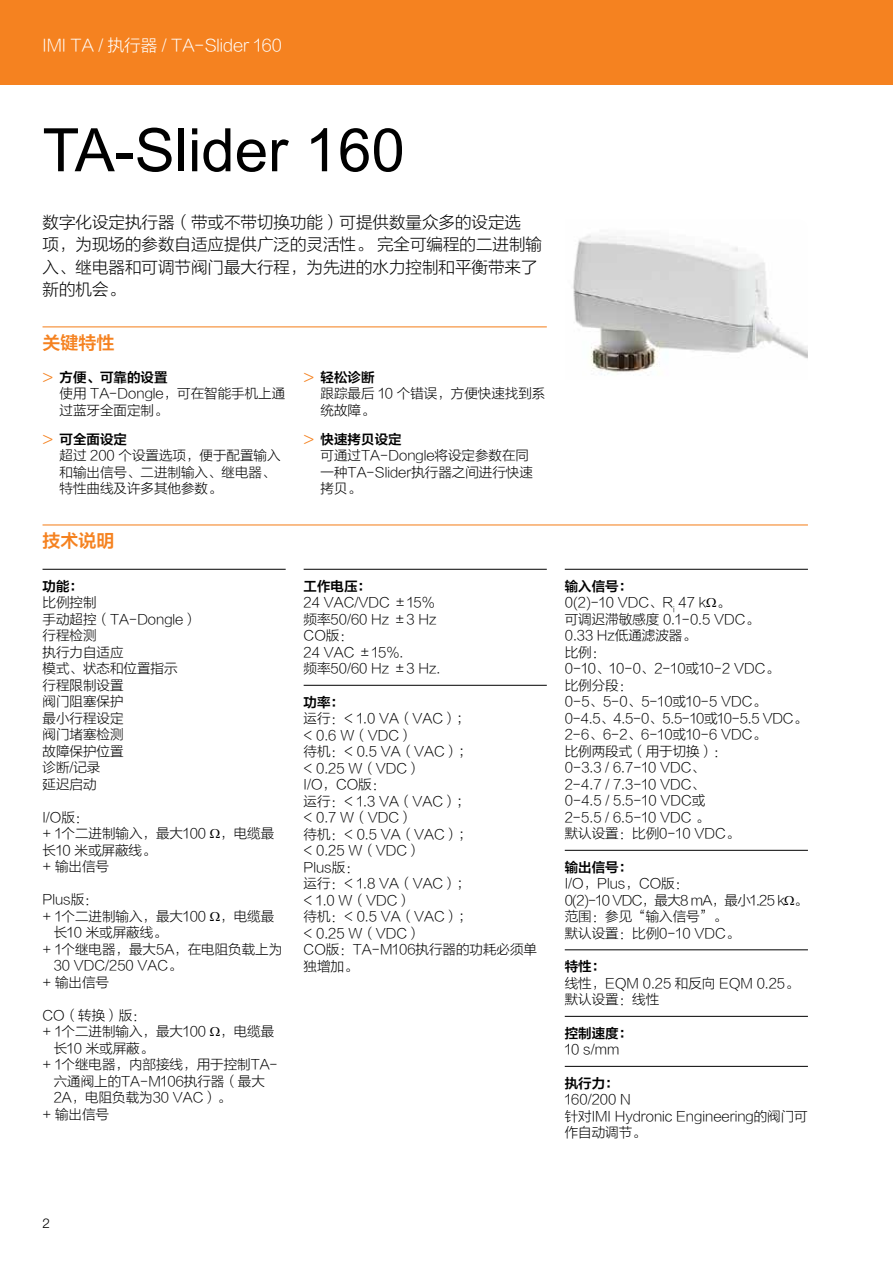
<style>
.page{position:relative;width:893px;height:1263px;background:#fff}
.page>*{position:absolute;margin:0;border:0;box-sizing:border-box;transform-origin:0 0}
.t1{font:60px "Arial";color:#000}
.t2{font:18px "FZLTZCHJW GB1 0";color:#f58220}
.t3{font:16.5px/22.5px "FZLTXHJW GB1 0";color:#000}
.t4{font:16.5px "FZLTXHJW GB1 0";color:#fff}
.t5{font:13.5px/16.5px "FZLTXHJW GB1 0";color:#000}
.t6{font:13.5px "FZLTZCHJW GB1 0";color:#000}
.t7{font:300 13.5px "Helvetica Neue LT Std";color:#000}
.s1{font-family:"Helvetica Neue LT Std";font-weight:300;font-size:18px;color:#f58220}
</style>
<div class="page">
<div style="left:0;top:0;width:893px;height:85px;background:#f58220"></div>
<hr style="left:43px;top:326px;width:504px;height:1px;background:#f58220">
<hr style="left:43px;top:524px;width:765px;height:1px;background:#f58220">
<hr style="left:43px;top:569px;width:243px;height:1px;background:#000">
<hr style="left:304px;top:569px;width:243px;height:1px;background:#000">
<hr style="left:304px;top:685px;width:243px;height:1px;background:#000">
<hr style="left:565px;top:569px;width:243px;height:1px;background:#000">
<hr style="left:565px;top:850px;width:243px;height:1px;background:#000">
<hr style="left:565px;top:949px;width:243px;height:1px;background:#000">
<hr style="left:565px;top:1016px;width:243px;height:1px;background:#000">
<hr style="left:565px;top:1066px;width:243px;height:1px;background:#000">
<img style="left:573px;top:235px;width:235px;height:141px">
<p class="t4" style="left:43px;top:37px;width:241px">IMI TA / 执行器 / TA-Slider 160</p>
<h1 class="t1" style="left:43px;top:109px;width:364px">TA-Slider 160</h1>
<p class="t3" style="left:43px;top:211px;width:501px">数字化设定执行器（带或不带切换功能）可提供数量众多的设定选<br>项，为现场的参数自适应提供广泛的灵活性。 完全可编程的二进制输入、继电器和可调节阀门最大行程，为先进的水力控制和平衡带来了新的机会。</p>
<h2 class="t2" style="left:43px;top:333px;width:73px">关键特性</h2>
<p class="t6" style="left:43px;top:370px;width:127px"><span class="s1">&gt;</span> 方便、可靠的设置</p>
<p class="t5" style="left:60px;top:386px;width:227px">使用 TA-Dongle，可在智能手机上通过蓝牙全面定制。</p>
<p class="t6" style="left:43px;top:432px;width:86px"><span class="s1">&gt;</span> 可全面设定</p>
<p class="t5" style="left:60px;top:448px;width:223px">超过 200 个设置选项，便于配置输入和输出信号、二进制输入、继电器、特性曲线及许多其他参数。</p>
<p class="t6" style="left:304px;top:370px;width:73px"><span class="s1">&gt;</span> 轻松诊断</p>
<p class="t5" style="left:321px;top:386px;width:226px">跟踪最后 10 个错误，方便快速找到系统故障。</p>
<p class="t6" style="left:304px;top:432px;width:100px"><span class="s1">&gt;</span> 快速拷贝设定</p>
<p class="t5" style="left:321px;top:448px;width:214px">可通过TA-Dongle将设定参数在同一种TA-Slider执行器之间进行快速拷贝。</p>
<h2 class="t2" style="left:43px;top:531px;width:73px">技术说明</h2>
<p class="t6" style="left:43px;top:579px;width:42px">功能：</p>
<p class="t5" style="left:43px;top:595px;width:156px">比例控制<br>手动超控（TA-Dongle）行程检测<br>执行力自适应<br>模式、状态和位置指示<br>行程限制设置<br>阀门阻塞保护<br>最小行程设定<br>阀门堵塞检测<br>故障保护位置<br>诊断/记录<br>延迟启动</p>
<p class="t5" style="left:43px;top:809px;width:233px">I/O版：<br>+ 1个二进制输入，最大100 ，电缆最长10 米或屏蔽线。<br>+ 输出信号</p>
<p class="t5" style="left:43px;top:892px;width:57px">Plus版：</p>
<p class="t5" style="left:43px;top:908px;width:233px">+ 1个二进制输入，最大100 ，电缆最</p>
<p class="t5" style="left:54px;top:925px;width:114px">长10 米或屏蔽线。</p>
<p class="t5" style="left:43px;top:941px;width:241px">+ 1个继电器，最大5A，在电阻负载上为</p>
<p class="t5" style="left:54px;top:958px;width:129px">30 VDC/250 VAC。</p>
<p class="t5" style="left:43px;top:974px;width:68px">+ 输出信号</p>
<p class="t5" style="left:43px;top:1007px;width:105px">CO（转换）版：</p>
<p class="t5" style="left:43px;top:1024px;width:233px">+ 1个二进制输入，最大100 ，电缆最</p>
<p class="t5" style="left:54px;top:1040px;width:101px">长10 米或屏蔽。</p>
<p class="t5" style="left:43px;top:1057px;width:237px">+ 1个继电器，内部接线，用于控制TA-</p>
<p class="t5" style="left:54px;top:1073px;width:213px">六通阀上的TA-M106执行器（最大</p>
<p class="t5" style="left:54px;top:1090px;width:178px">2A，电阻负载为30 VAC）。</p>
<p class="t5" style="left:43px;top:1106px;width:68px">+ 输出信号</p>
<p class="t6" style="left:304px;top:579px;width:69px">工作电压：</p>
<p class="t5" style="left:304px;top:595px;width:138px">24 VAC/VDC ±15%频率50/60 Hz ±3 Hz<br>CO版：<br>24 VAC ±15%.<br>频率50/60 Hz ±3 Hz.</p>
<p class="t6" style="left:304px;top:695px;width:42px">功率：</p>
<p class="t5" style="left:304px;top:711px;width:235px">运行：&lt; 1.0 VA（VAC）；<br>&lt; 0.6 W（VDC）<br>待机：&lt; 0.5 VA（VAC）；<br>&lt; 0.25 W（VDC）<br>I/O，CO版：<br>运行：&lt; 1.3 VA（VAC）；<br>&lt; 0.7 W（VDC）<br>待机：&lt; 0.5 VA（VAC）；<br>&lt; 0.25 W（VDC）<br>Plus版：<br>运行：&lt; 1.8 VA（VAC）；<br>&lt; 1.0 W（VDC）<br>待机：&lt; 0.5 VA（VAC）；<br>&lt; 0.25 W（VDC）<br>CO版：TA-M106执行器的功耗必须单独增加。</p>
<p class="t6" style="left:565px;top:579px;width:69px">输入信号：</p>
<p class="t5" style="left:565px;top:595px;width:244px">0(2)-10 VDC、R<sub>i</sub> 47 k 。<br>可调迟滞敏感度 0.1-0.5 VDC。<br>0.33 Hz低通滤波器。<br>比例：<br>0-10、10-0、2-10或10-2 VDC。<br>比例分段：<br>0-5、5-0、5-10或10-5 VDC。<br>0-4.5、4.5-0、5.5-10或10-5.5 VDC。<br>2-6、6-2、6-10或10-6 VDC。<br>比例两段式（用于切换）：<br>0-3.3 / 6.7-10 VDC、<br>2-4.7 / 7.3-10 VDC、<br>0-4.5 / 5.5-10 VDC或<br>2-5.5 / 6.5-10 VDC 。<br>默认设置：比例0-10 VDC。</p>
<p class="t6" style="left:565px;top:860px;width:69px">输出信号：</p>
<p class="t5" style="left:565px;top:876px;width:244px">I/O，Plus，CO版：<br>0(2)-10 VDC，最大8 mA，最小1.25 k 。范围：参见“输入信号”。<br>默认设置：比例0-10 VDC。</p>
<p class="t6" style="left:565px;top:959px;width:42px">特性：</p>
<p class="t5" style="left:565px;top:975px;width:235px">线性，EQM 0.25 和反向 EQM 0.25。默认设置：线性</p>
<p class="t6" style="left:565px;top:1026px;width:69px">控制速度：</p>
<p class="t5" style="left:565px;top:1042px;width:56px">10 s/mm</p>
<p class="t6" style="left:565px;top:1076px;width:55px">执行力：</p>
<p class="t5" style="left:565px;top:1092px;width:245px">160/200 N<br>针对IMI Hydronic Engineering的阀门可作自动调节。</p>
<p class="t7" style="left:43px;top:1215px;width:9px">2</p>
</div>
